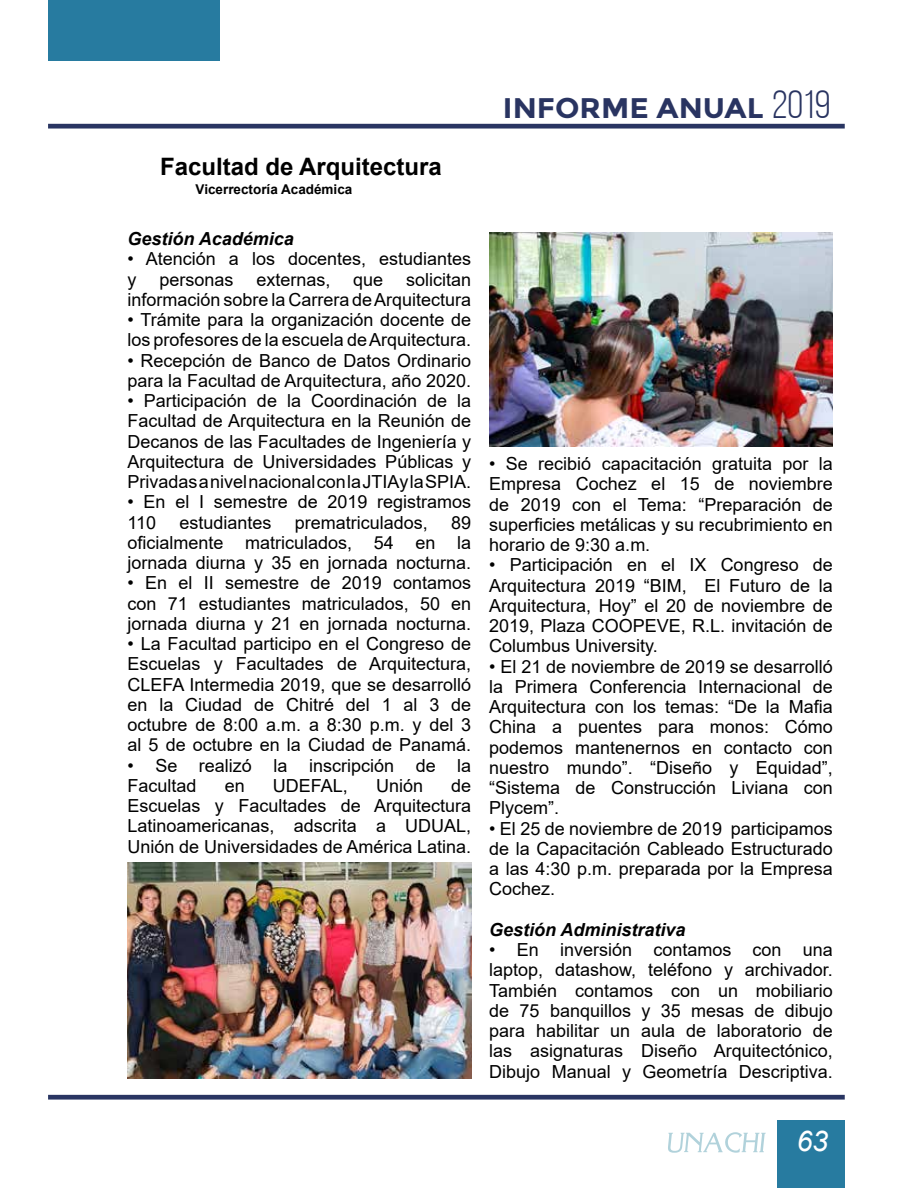
<style>
.page{position:relative;width:918px;height:1188px;background:#fff}
.page>*{position:absolute;margin:0;border:0;box-sizing:border-box;transform-origin:0 0}
.t1{font:italic 28.5px "Arial";color:#fff}
.t2{font:700 28.35px "Montserrat";color:#293461;scale:1.04 1}
.t3{font:700 24px "Arial";color:#000}
.t4{font:18px/20.2px "Arial";color:#000;text-align:justify}
.t5{font:italic 700 18px "Arial";color:#000}
.t6{font:700 13.5px "Arial";color:#000}
.s1{font-family:"Bebas Neue";font-weight:400;font-size:39.45px}
</style>
<div class="page">
<div style="left:778px;top:1120px;width:67px;height:68px;background:#277ba0"></div>
<div style="left:48px;top:0;width:172px;height:61px;background:#277ba0"></div>
<hr style="left:48px;top:124px;width:797px;height:4px;background:#293562">
<div style="left:48px;top:1095px;width:797px;height:5px;background:#293562"></div>
<svg style="left:668px;top:1132px;width:98px;height:21px"></svg>
<img style="left:128px;top:862px;width:344px;height:217px">
<img style="left:489px;top:233px;width:344px;height:213px">
<h3 class="t3" style="left:160px;top:150px;width:283px">Facultad de Arquitectura</h3>
<p class="t6" style="left:196px;top:180px;width:158px">Vicerrectoría Académica</p>
<p class="t5" style="left:128px;top:227px;width:168px">Gestión Académica</p>
<p class="t4" style="left:128px;top:249px;width:345px">• Atención a los docentes, estudiantes y</p>
<p class="t4" style="left:128px;top:269px;width:345px;text-align:right">solicitan<br>información sobre la Carrera de Arquitectura</p>
<p class="t4" style="left:128px;top:310px;width:345px">• Trámite para la organización docente de los profesores de la escuela de Arquitectura.</p>
<p class="t4" style="left:128px;top:350px;width:345px">• Recepción de Banco de Datos Ordinario para la Facultad de Arquitectura, año 2020.</p>
<p class="t4" style="left:128px;top:391px;width:345px">• Participación de la Coordinación de la Facultad de Arquitectura en la Reunión de Decanos de las Facultades de Ingeniería y Arquitectura de Universidades Públicas y Privadas a nivel nacional con la JTIA y la SPIA.</p>
<p class="t4" style="left:128px;top:492px;width:345px">• En el I semestre de 2019 registramos<br>110</p>
<p class="t4" style="left:159px;top:269px;width:76px">personas</p>
<p class="t4" style="left:256px;top:269px;width:76px">externas,</p>
<p class="t4" style="left:353px;top:269px;width:32px">que</p>
<p class="t4" style="left:128px;top:512px;width:345px;text-indent:324px">89 oficialmente matriculados, 54 en la jornada diurna y 35 en jornada nocturna.</p>
<p class="t4" style="left:128px;top:573px;width:345px">• En el II semestre de 2019 contamos con 71 estudiantes matriculados, 50 en jornada diurna y 21 en jornada nocturna.</p>
<p class="t4" style="left:128px;top:634px;width:345px">• La Facultad participo en el Congreso de Escuelas y Facultades de Arquitectura, CLEFA Intermedia 2019, que se desarrolló en la Ciudad de Chitré del 1 al 3 de octubre de 8:00 a.m. a 8:30 p.m. y del 3 al 5 de octubre en la Ciudad de Panamá.</p>
<p class="t4" style="left:128px;top:755px;width:345px">• Se realizó la inscripción de la<br>Facultad</p>
<p class="t4" style="left:180px;top:512px;width:94px">estudiantes</p>
<p class="t4" style="left:295px;top:512px;width:135px">prematriculados,</p>
<p class="t4" style="left:225px;top:775px;width:22px">en</p>
<p class="t4" style="left:273px;top:775px;width:77px">UDEFAL,</p>
<p class="t4" style="left:376px;top:775px;width:49px">Unión</p>
<p class="t4" style="left:128px;top:775px;width:345px;text-indent:324px">de Escuelas y Facultades de Arquitectura Latinoamericanas, adscrita a UDUAL, Unión de Universidades de América Latina.</p>
<h2 class="t2" style="left:503px;top:91px;width:317px">INFORME ANUAL <span class="s1">2019</span></h2>
<p class="t4" style="left:489px;top:453px;width:345px">• Se recibió capacitación gratuita por la Empresa Cochez el 15 de noviembre de 2019 con el Tema: “Preparación de superficies metálicas y su recubrimiento en horario de 9:30 a.m.</p>
<p class="t4" style="left:489px;top:555px;width:345px">• Participación en el IX Congreso de Arquitectura 2019 “BIM, El Futuro de la Arquitectura, Hoy” el 20 de noviembre de 2019, Plaza COOPEVE, R.L. invitación de Columbus University.</p>
<p class="t4" style="left:489px;top:656px;width:345px">• El 21 de noviembre de 2019 se desarrolló la Primera Conferencia Internacional de Arquitectura con los temas: “De la Mafia China a puentes para monos: Cómo podemos mantenernos en contacto con nuestro mundo”. “Diseño y Equidad”, “Sistema de Construcción Liviana con Plycem”.</p>
<p class="t4" style="left:489px;top:818px;width:345px">• El 25 de noviembre de 2019 participamos de la Capacitación Cableado Estructurado a las 4:30 p.m. preparada por la Empresa Cochez.</p>
<p class="t5" style="left:489px;top:917px;width:198px">Gestión Administrativa</p>
<p class="t4" style="left:489px;top:939px;width:345px">• En inversión contamos con una laptop, datashow, teléfono y archivador.<br>También contamos con un mobiliario de 75 banquillos y 35 mesas de dibujo para habilitar un aula de laboratorio de las asignaturas Diseño Arquitectónico, Dibujo Manual y Geometría Descriptiva.</p>
<h1 class="t1" style="left:796px;top:1123px;width:33px">63</h1>
</div>
